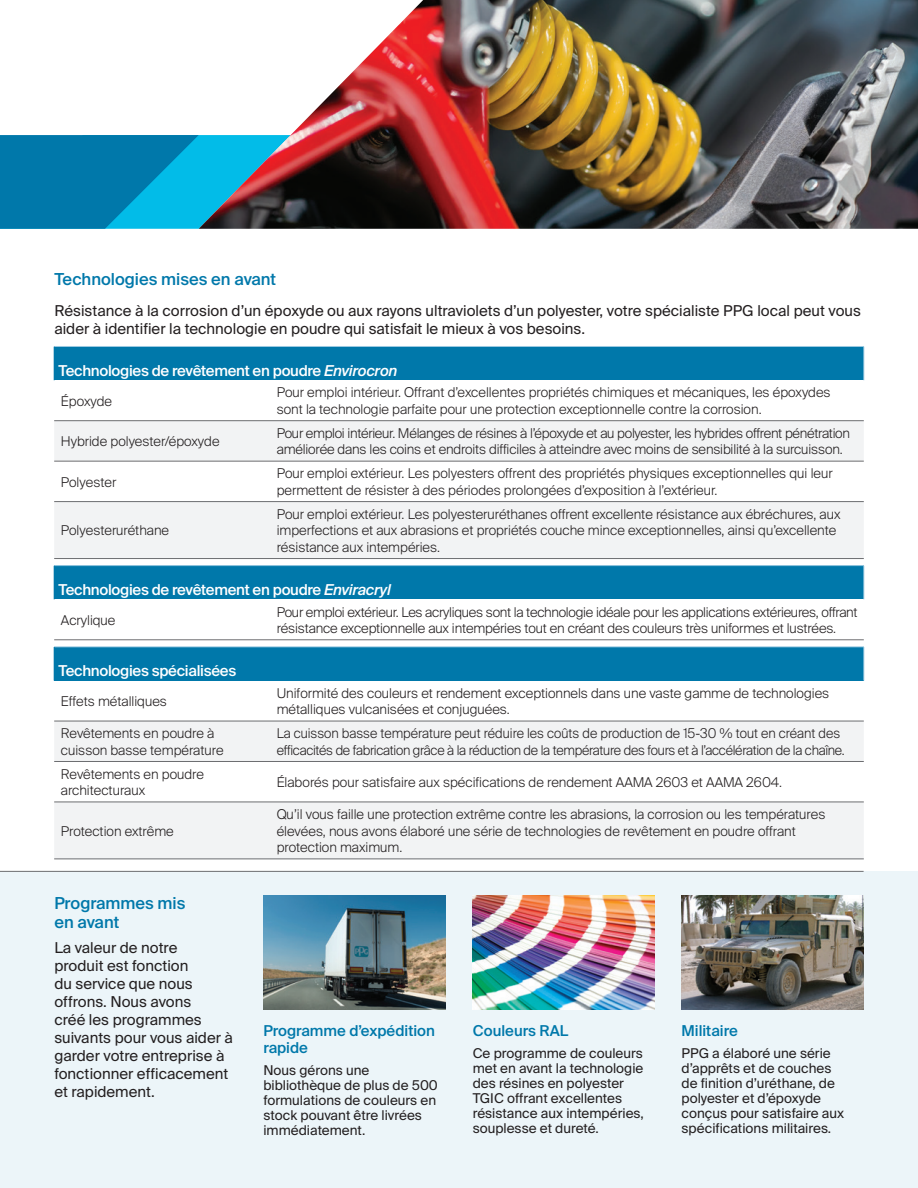
<style>
.page{position:relative;width:918px;height:1188px;background:#fff}
.page>*{position:absolute;margin:0;border:0;box-sizing:border-box;transform-origin:0 0}
.Paragraph_Header{font:500 16.5px/19.5px "Suisse Intl";color:#0078aa}
.Paragraph___Basic{font:15px/18px "Suisse Intl";color:#231f20}
.Cell_Header_Left{font:500 15px "Suisse Intl";letter-spacing:-.02em;color:#fff}
.Paragraph_Header-2{font:500 15px/16.5px "Suisse Intl";color:#0078aa}
.Cell_Text_Left_Side{font:300 13.5px/16.5px "Suisse Intl";color:#231f20}
.Paragraph_Smaller{font:13.5px/15px "Suisse Intl";color:#231f20}
.Cell_Text_Left_Side-2{font:300 13.5px/16.5px "Suisse Intl";letter-spacing:-.02em;color:#231f20}
.s1{font-style:italic}
</style>
<div class="page">
<div style="left:0;top:872px;width:918px;height:316px;background:#ecf5f9"></div>
<svg style="left:0;top:135px;width:194px;height:94px;background:#0086b7"></svg>
<img style="left:199px;top:0;width:719px;height:229px">
<div style="left:54px;top:346px;width:810px;height:34px;background:#0078aa"></div>
<svg style="left:54px;top:421px;width:810px;height:137px;fill:#f2f3f4"></svg>
<hr style="left:864px;top:347px;width:1px;height:33px;background:#9bc9e1">
<hr style="left:54px;top:420px;width:216px;height:1px;background:#6c6d70">
<hr style="left:270px;top:420px;width:594px;height:1px;background:#6c6d70">
<hr style="left:54px;top:461px;width:216px;height:1px;background:#6c6d70">
<hr style="left:270px;top:461px;width:594px;height:1px;background:#6c6d70">
<hr style="left:54px;top:501px;width:216px;height:1px;background:#6c6d70">
<hr style="left:270px;top:501px;width:594px;height:1px;background:#6c6d70">
<hr style="left:54px;top:558px;width:216px;height:1px;background:#6c6d70">
<hr style="left:270px;top:558px;width:594px;height:1px;background:#6c6d70">
<hr style="left:54px;top:346px;width:216px;height:1px;background:#9bc9e1">
<hr style="left:270px;top:346px;width:594px;height:1px;background:#9bc9e1">
<div style="left:54px;top:647px;width:810px;height:34px;background:#0078aa"></div>
<svg style="left:54px;top:722px;width:810px;height:137px;fill:#f2f3f4"></svg>
<hr style="left:864px;top:647px;width:1px;height:34px;background:#9bc9e1">
<hr style="left:54px;top:721px;width:216px;height:1px;background:#6c6d70">
<hr style="left:270px;top:721px;width:594px;height:1px;background:#6c6d70">
<hr style="left:54px;top:761px;width:216px;height:1px;background:#6c6d70">
<hr style="left:270px;top:761px;width:594px;height:1px;background:#6c6d70">
<hr style="left:54px;top:802px;width:216px;height:1px;background:#6c6d70">
<hr style="left:270px;top:802px;width:594px;height:1px;background:#6c6d70">
<hr style="left:54px;top:859px;width:216px;height:1px;background:#6c6d70">
<hr style="left:270px;top:859px;width:594px;height:1px;background:#6c6d70">
<hr style="left:54px;top:647px;width:216px;height:1px;background:#9bc9e1">
<hr style="left:270px;top:647px;width:594px;height:1px;background:#9bc9e1">
<hr style="left:54px;top:647px;width:1px;height:34px;background:#0078aa">
<div style="left:54px;top:566px;width:810px;height:33px;background:#0078aa"></div>
<hr style="left:864px;top:566px;width:1px;height:33px;background:#9bc9e1">
<hr style="left:54px;top:640px;width:216px;height:1px;background:#6c6d70">
<hr style="left:270px;top:640px;width:594px;height:1px;background:#6c6d70">
<hr style="left:54px;top:565px;width:216px;height:1px;background:#9bc9e1">
<hr style="left:270px;top:565px;width:594px;height:1px;background:#9bc9e1">
<hr style="left:0;top:871px;width:864px;height:1px;background:#6c6d70">
<img style="left:263px;top:895px;width:182px;height:115px">
<img style="left:473px;top:895px;width:182px;height:115px">
<img style="left:682px;top:895px;width:182px;height:115px">
<p class="Paragraph_Header" style="left:54px;top:269px;width:223px">Technologies mises en avant</p>
<p class="Paragraph___Basic" style="left:54px;top:302px;width:808px">Résistance à la corrosion d’un époxyde ou aux rayons ultraviolets d’un polyester, votre spécialiste PPG local peut vous aider à identifier la technologie en poudre qui satisfait le mieux à vos besoins.</p>
<p class="Cell_Header_Left" style="left:59px;top:362px;width:340px">Technologies de revêtement en poudre <span class="s1">Envirocron</span></p>
<p class="Cell_Text_Left_Side" style="left:61px;top:393px;width:53px">Époxyde</p>
<p class="Cell_Text_Left_Side" style="left:277px;top:384px;width:555px">Pour emploi intérieur. Offrant d’excellentes propriétés chimiques et mécaniques, les époxydes sont la technologie parfaite pour une protection exceptionnelle contre la corrosion.</p>
<p class="Cell_Text_Left_Side" style="left:61px;top:433px;width:160px">Hybride polyester/époxyde</p>
<p class="Cell_Text_Left_Side" style="left:277px;top:425px;width:575px">Pour emploi intérieur. Mélanges de résines à l’époxyde et au polyester, les hybrides offrent pénétration améliorée dans les coins et endroits difficiles à atteindre avec moins de sensibilité à la surcuisson.</p>
<p class="Cell_Text_Left_Side" style="left:61px;top:474px;width:57px">Polyester</p>
<p class="Cell_Text_Left_Side" style="left:277px;top:465px;width:557px">Pour emploi extérieur. Les polyesters offrent des propriétés physiques exceptionnelles qui leur permettent de résister à des périodes prolongées d’exposition à l’extérieur.</p>
<p class="Cell_Text_Left_Side" style="left:61px;top:522px;width:110px">Polyesteruréthane</p>
<p class="Cell_Text_Left_Side" style="left:277px;top:506px;width:565px">Pour emploi extérieur. Les polyesteruréthanes offrent excellente résistance aux ébréchures, aux imperfections et aux abrasions et propriétés couche mince exceptionnelles, ainsi qu’excellente résistance aux intempéries.</p>
<p class="Cell_Header_Left" style="left:59px;top:581px;width:334px">Technologies de revêtement en poudre <span class="s1">Enviracryl</span></p>
<p class="Cell_Text_Left_Side" style="left:61px;top:612px;width:56px">Acrylique</p>
<p class="Cell_Text_Left_Side-2" style="left:277px;top:604px;width:582px">Pour emploi extérieur. Les acryliques sont la technologie idéale pour les applications extérieures, offrant résistance exceptionnelle aux intempéries tout en créant des couleurs très uniformes et lustrées.</p>
<p class="Cell_Header_Left" style="left:59px;top:662px;width:179px">Technologies spécialisées</p>
<p class="Cell_Text_Left_Side" style="left:61px;top:693px;width:108px">Effets métalliques</p>
<p class="Cell_Text_Left_Side" style="left:277px;top:685px;width:554px">Uniformité des couleurs et rendement exceptionnels dans une vaste gamme de technologies métalliques vulcanisées et conjuguées.</p>
<p class="Cell_Text_Left_Side" style="left:61px;top:725px;width:164px">Revêtements en poudre à cuisson basse température</p>
<p class="Cell_Text_Left_Side-2" style="left:277px;top:725px;width:569px">La cuisson basse température peut réduire les coûts de production de 15-30 % tout en créant des efficacités de fabrication grâce à la réduction de la température des fours et à l’accélération de la chaîne.</p>
<p class="Cell_Text_Left_Side" style="left:61px;top:766px;width:145px">Revêtements en poudre architecturaux</p>
<p class="Cell_Text_Left_Side" style="left:277px;top:774px;width:507px">Élaborés pour satisfaire aux spécifications de rendement AAMA 2603 et AAMA 2604.</p>
<p class="Cell_Text_Left_Side" style="left:61px;top:823px;width:114px">Protection extrême</p>
<p class="Cell_Text_Left_Side" style="left:277px;top:806px;width:550px">Qu’il vous faille une protection extrême contre les abrasions, la corrosion ou les températures élevées, nous avons élaboré une série de technologies de revêtement en poudre offrant protection maximum.</p>
<p class="Paragraph_Header" style="left:54px;top:893px;width:133px">Programmes mis en avant</p>
<p class="Paragraph___Basic" style="left:54px;top:939px;width:180px">La valeur de notre<br>produit est fonction<br>du service que nous offrons. Nous avons<br>créé les programmes suivants pour vous aider à garder votre entreprise à fonctionner efficacement et rapidement.</p>
<p class="Paragraph_Header-2" style="left:263px;top:1023px;width:173px">Programme d’expédition rapide</p>
<p class="Paragraph_Smaller" style="left:263px;top:1063px;width:176px">Nous gérons une bibliothèque de plus de 500 formulations de couleurs en stock pouvant être livrées immédiatement.</p>
<p class="Paragraph_Header-2" style="left:473px;top:1023px;width:97px">Couleurs RAL</p>
<p class="Paragraph_Smaller" style="left:473px;top:1046px;width:173px">Ce programme de couleurs met en avant la technologie des résines en polyester<br>TGIC offrant excellentes résistance aux intempéries, souplesse et dureté.</p>
<p class="Paragraph_Header-2" style="left:682px;top:1023px;width:58px">Militaire</p>
<p class="Paragraph_Smaller" style="left:682px;top:1046px;width:164px">PPG a élaboré une série d’apprêts et de couches de finition d’uréthane, de polyester et d’époxyde conçus pour satisfaire aux spécifications militaires.</p>
</div>
